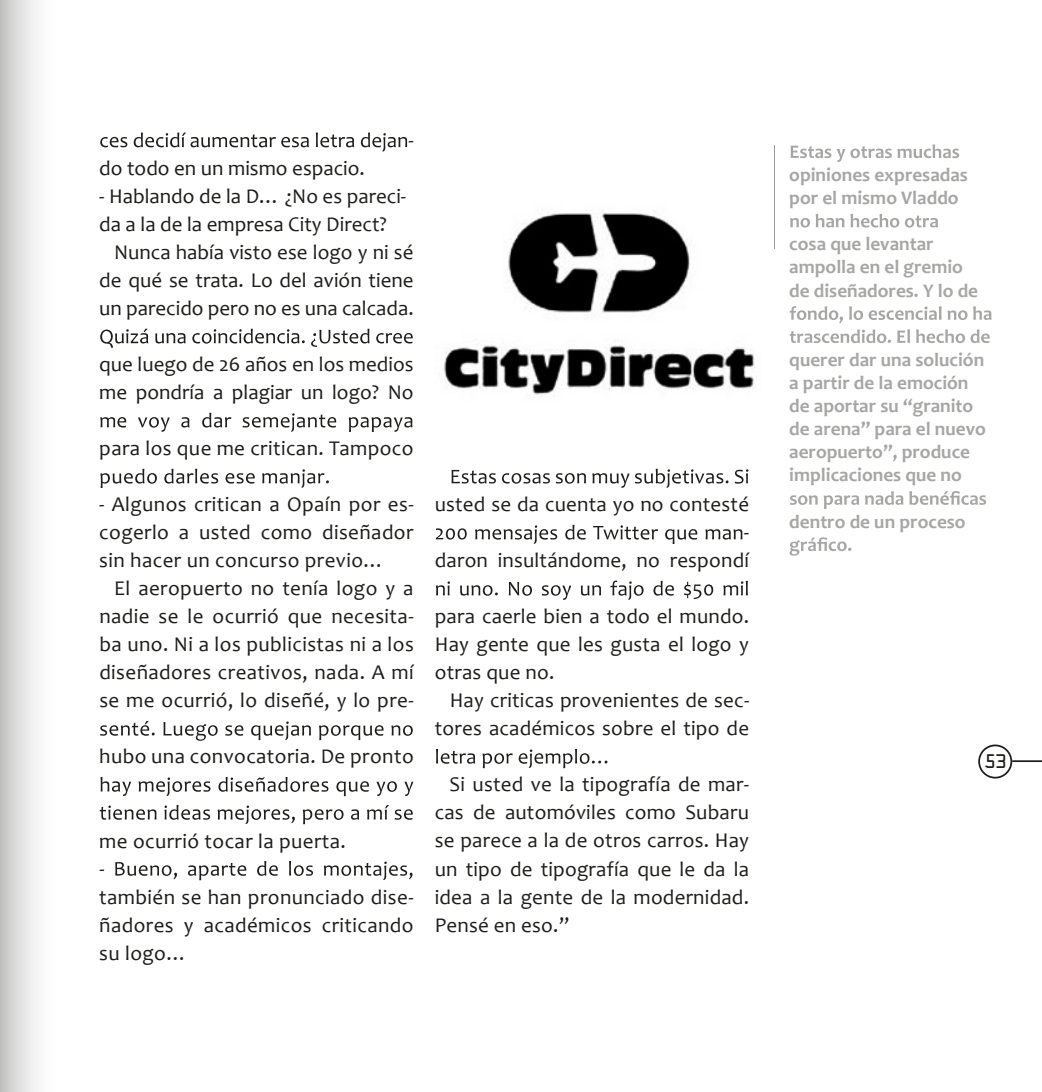
<style>
.page{position:relative;width:1042px;height:1092px;background:#fff}
.page>*{position:absolute;margin:0;border:0;box-sizing:border-box;transform-origin:0 0}
.t1{font:21px/28px "Candara";letter-spacing:.01em;color:#1d1d1b;text-align:justify}
.t2{font:700 19.25px/23.1px "Candara";color:#a6a6a5}
.t3{font:17.68px "OCRA Std";color:#1d1d1b}
</style>
<div class="page">
<svg style="left:275px;top:132px;width:132px;height:20px"></svg>
<svg style="left:277px;top:329px;width:136px;height:18px"></svg>
<svg style="left:275px;top:413px;width:137px;height:19px"></svg>
<svg style="left:275px;top:469px;width:54px;height:19px"></svg>
<svg style="left:275px;top:721px;width:138px;height:19px"></svg>
<svg style="left:275px;top:777px;width:138px;height:19px"></svg>
<svg style="left:275px;top:805px;width:138px;height:19px"></svg>
<svg style="left:275px;top:861px;width:137px;height:19px"></svg>
<svg style="left:451px;top:468px;width:297px;height:20px"></svg>
<svg style="left:436px;top:525px;width:306px;height:19px"></svg>
<svg style="left:436px;top:580px;width:312px;height:20px"></svg>
<svg style="left:436px;top:748px;width:171px;height:20px"></svg>
<svg style="left:790px;top:144px;width:169px;height:18px"></svg>
<svg style="left:790px;top:214px;width:148px;height:13px"></svg>
<svg style="left:790px;top:306px;width:201px;height:17px"></svg>
<svg style="left:790px;top:329px;width:199px;height:14px"></svg>
<svg style="left:790px;top:491px;width:196px;height:18px"></svg>
<svg style="left:789px;top:537px;width:62px;height:18px"></svg>
<hr style="left:774px;top:145px;width:1px;height:104px;background:#9d9d9c">
<img style="left:444px;top:211px;width:311px;height:184px">
<svg style="left:0;top:0;width:275px;height:1091px"></svg>
<div style="left:978px;top:744px;width:34px;height:34px;border:2px solid #1d1d1b;border-radius:50%"></div>
<hr style="left:1012px;top:760px;width:30px;height:2px;background:#1d1d1b">
<p class="t1" style="left:408px;top:126px;width:7px">-</p>
<p class="t1" style="left:99px;top:154px;width:267px">do todo en un mismo espacio.</p>
<p class="t1" style="left:99px;top:182px;width:308px">- Hablando de la D… ¿No es pareci-</p>
<p class="t1" style="left:99px;top:210px;width:289px">da a la de la empresa City Direct?</p>
<p class="t1" style="left:114px;top:238px;width:301px">Nunca había visto ese logo y ni sé</p>
<p class="t1" style="left:99px;top:266px;width:316px">de qué se trata. Lo del avión tiene</p>
<p class="t1" style="left:99px;top:294px;width:316px">un parecido pero no es una calcada.</p>
<p class="t1" style="left:99px;top:350px;width:316px">que luego de 26 años en los medios me pondría a plagiar un logo? No</p>
<p class="t1" style="left:99px;top:434px;width:316px">para los que me critican. Tampoco</p>
<p class="t1" style="left:99px;top:490px;width:316px">- Algunos critican a Opaín por es&shy;cogerlo a usted como diseñador sin hacer un concurso previo…</p>
<p class="t1" style="left:99px;top:574px;width:316px;text-indent:15px">El aeropuerto no tenía logo y a nadie se le ocurrió que necesita&shy;ba uno. Ni a los publicistas ni a los diseñadores creativos, nada. A mí se me ocurrió, lo diseñé, y lo pre-</p>
<p class="t1" style="left:99px;top:742px;width:316px">hubo una convocatoria. De pronto</p>
<p class="t1" style="left:99px;top:826px;width:248px">me ocurrió tocar la puerta.</p>
<p class="t1" style="left:99px;top:882px;width:316px">también se han pronunciado dise&shy;ñadores y académicos criticando su logo…</p>
<p class="t1" style="left:435px;top:490px;width:316px;text-align:right">usted se da cuenta yo no contesté -<br>daron insultándome, no respondí</p>
<p class="t1" style="left:435px;top:602px;width:316px">para caerle bien a todo el mundo.<br>Hay gente que les gusta el logo y otras que no.</p>
<p class="t1" style="left:435px;top:686px;width:316px;text-align:right">Hay criticas provenientes de sec&shy;tores académicos sobre el tipo de</p>
<p class="t1" style="left:435px;top:770px;width:316px;text-indent:15px">Si usted ve la tipografía de mar&shy;cas de automóviles como Subaru se parece a la de otros carros. Hay un tipo de tipografía que le da la idea a la gente de la modernidad.<br>Pensé en eso.”</p>
<p class="t2" style="left:789px;top:163px;width:180px">opiniones expresadas por el mismo Vladdo</p>
<p class="t2" style="left:789px;top:232px;width:190px">cosa que levantar ampolla en el gremio de diseñadores. Y lo de</p>
<p class="t2" style="left:789px;top:348px;width:198px">querer dar una solución a partir de la emoción de aportar su “granito de arena” para el nuevo aeropuerto”, produce implicaciones que no</p>
<p class="t2" style="left:789px;top:509px;width:178px">dentro de un proceso</p>
<p class="t3" style="left:983px;top:753px;width:25px">53</p>
</div>
